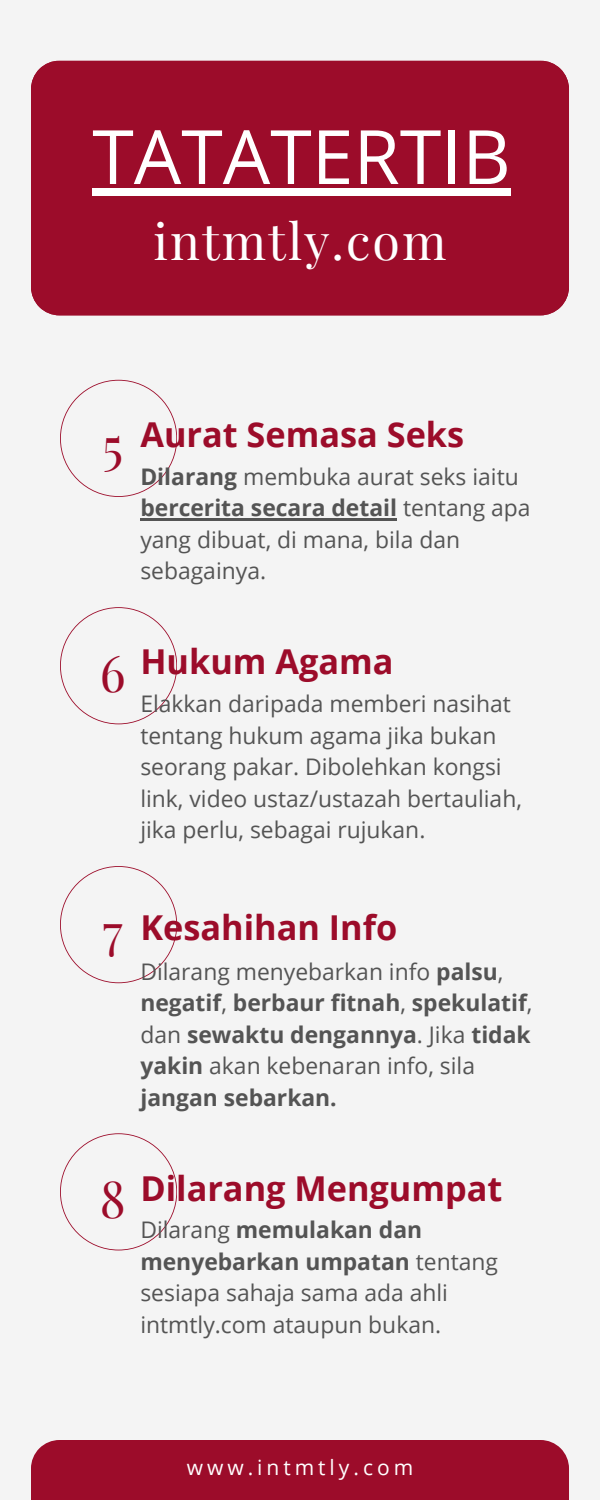
<style>
.page{position:relative;width:600px;height:1500px;background:#f4f4f4}
.page>*{position:absolute;margin:0;border:0;box-sizing:border-box;transform-origin:0 0}
.t1{font:75px "Open Sans";color:#fff}
.t2{font:50px "Playfair Display";letter-spacing:.04em;color:#fff}
.t3{font:50px "Playfair Display";color:#9c0c2a}
.t4{font:700 34.3px "Open Sans";color:#9c0c2a}
.t5{font:22.9px/31.5px "Open Sans";color:#545454}
.t6{font:700 22.9px/31.5px "Open Sans";color:#545454}
.t7{font:21px "Open Sans";letter-spacing:.19em;color:#fff}
.s1{font-weight:700}
.s2{font-weight:400}
</style>
<div class="page">
<svg style="left:60px;top:1133px;width:117px;height:117px"></svg>
<div style="left:31px;top:1440px;width:538px;height:60px;background:#9c0c2a"></div>
<svg style="left:60px;top:866px;width:117px;height:117px"></svg>
<svg style="left:60px;top:607px;width:117px;height:117px"></svg>
<div style="left:31px;top:61px;width:538px;height:254px;background:#9c0c2a"></div>
<div style="left:92px;top:189px;width:419px;height:7px;background:#fff"></div>
<svg style="left:60px;top:380px;width:117px;height:117px"></svg>
<hr style="left:140px;top:518px;width:257px;height:2px;background:#545454">
<p class="t1" style="left:92px;top:104px;width:420px">TATATERTIB</p>
<p class="t2" style="left:154px;top:206px;width:294px">intmtly.com</p>
<p class="t3" style="left:102px;top:410px;width:22px">5</p>
<h3 class="t4" style="left:140px;top:410px;width:325px">Aurat Semasa Seks</h3>
<p class="t5" style="left:140px;top:460px;width:392px"><span class="s1">Dilarang</span> membuka aurat seks iaitu <span class="s1">bercerita secara detail</span> tentang apa yang dibuat, di mana, bila dan sebagainya.</p>
<p class="t3" style="left:100px;top:637px;width:27px">6</p>
<p class="t4" style="left:140px;top:638px;width:255px">Hukum Agama</p>
<h3 class="t5" style="left:140px;top:688px;width:383px">Elakkan daripada memberi nasihat tentang hukum agama jika bukan seorang pakar. Dibolehkan kongsi link, video ustaz/ustazah bertauliah, jika perlu, sebagai rujukan.</h3>
<p class="t3" style="left:103px;top:896px;width:22px">7</p>
<h3 class="t4" style="left:140px;top:903px;width:258px">Kesahihan Info</h3>
<p class="t6" style="left:140px;top:955px;width:394px"><span class="s2">Dilarang menyebarkan info</span> palsu<span class="s2">, </span>negatif<span class="s2">,</span> berbaur fitnah<span class="s2">,</span> spekulatif<span class="s2">, dan</span> sewaktu dengannya<span class="s2">. Jika</span> tidak yakin <span class="s2">akan kebenaran info, sila </span>jangan sebarkan.</p>
<p class="t3" style="left:100px;top:1164px;width:27px">8</p>
<h1 class="t4" style="left:140px;top:1164px;width:364px">Dilarang Mengumpat</h1>
<h2 class="t5" style="left:140px;top:1214px;width:359px">Dilarang <span class="s1">memulakan dan menyebarkan umpatan</span> tentang sesiapa sahaja sama ada ahli intmtly.com ataupun bukan.</h2>
<p class="t7" style="left:187px;top:1453px;width:228px">www.intmtly.com</p>
</div>
